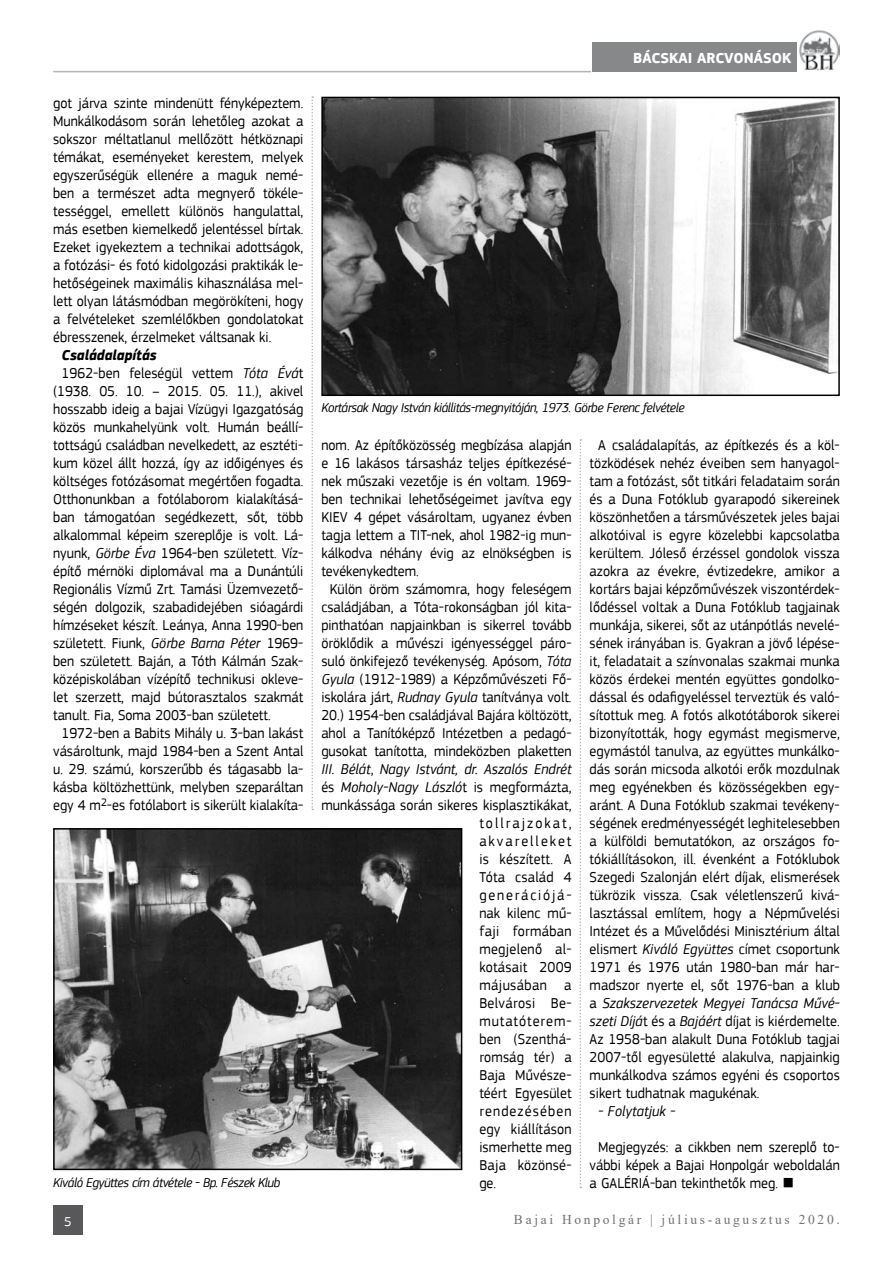
<style>
.page{position:relative;width:893px;height:1263px;background:#fff}
.page>*{position:absolute;margin:0;border:0;box-sizing:border-box;transform-origin:0 0}
.t1{font:15px/18px "PF Square Sans Pro";color:#000;text-align:justify;scale:.94 1}
.t2{font:italic 15px "PF Square Sans Pro";color:#000;scale:.94 1}
.t3{font:15px "PF Square Sans Pro";letter-spacing:.02em;color:#000;scale:.94 1}
.t4{font:15px "PF Square Sans Pro";letter-spacing:.145em;color:#000;scale:.94 1}
.t5{font:15px "PF Square Sans Pro";letter-spacing:.025em;color:#000;scale:.94 1}
.t6{font:700 15px "PF Square Sans Pro";color:#fff}
.t7{font:italic 700 15px "PF Square Sans Pro";color:#000;scale:.94 1}
.t8{font:15px "PF Square Sans Pro";letter-spacing:.13em;color:#000;scale:.94 1}
.t9{font:15px "PF Square Sans Pro";letter-spacing:.07em;color:#000;scale:.94 1}
.t10{font:15px "PF Square Sans Pro";letter-spacing:.08em;color:#000;scale:.94 1}
.t11{font:15px "PF Square Sans Pro";letter-spacing:.03em;color:#000;scale:.94 1}
.t12{font:italic 13.5px "PF Square Sans Pro";letter-spacing:-.03em;color:#000;scale:.95 1}
.t13{font:13.5px "Times New Roman";letter-spacing:.2em;color:#707173}
.t14{font:13.5px "PF Square Sans Pro";color:#fff}
.s1{font-style:italic}
.s2{font-style:normal}
.s3{font-weight:500;font-style:italic}
</style>
<div class="page">
<div style="left:53px;top:1205px;width:30px;height:30px;background:#58585a"></div>
<div style="left:592px;top:42px;width:205px;height:30px;background:#87888a"></div>
<hr style="left:53px;top:71px;width:538px;height:1px;background:#b1b3b4">
<img style="left:799px;top:30px;width:40px;height:41px">
<svg style="left:311px;top:96px;width:2px;height:714px"></svg>
<svg style="left:580px;top:439px;width:1px;height:749px"></svg>
<img style="left:324px;top:100px;width:513px;height:293px">
<div style="left:321px;top:97px;width:519px;height:299px;border:2px solid #000"></div>
<img style="left:56px;top:831px;width:403px;height:336px">
<div style="left:53px;top:828px;width:409px;height:342px;border:2px solid #000"></div>
<p class="t1" style="left:53px;top:94px;width:268px">got járva szinte mindenütt fényképeztem.<br>Munkálkodásom során lehetőleg azokat a sokszor méltatlanul mellőzött hétköznapi témákat, eseményeket kerestem, melyek egyszerűségük ellenére a maguk nemé&shy;ben a természet adta megnyerő tökéle&shy;tességgel, emellett különös hangulattal, más esetben kiemelkedő jelentéssel bírtak.<br>Ezeket igyekeztem a technikai adottságok, a fotózási- és fotó kidolgozási praktikák le&shy;hetőségeinek maximális kihasználása mel&shy;lett olyan látásmódban megörökíteni, hogy a felvételeket szemlélőkben gondolatokat ébresszenek, érzelmeket váltsanak ki.</p>
<p class="t7" style="left:62px;top:346px;width:103px">Családalapítás</p>
<p class="t1" style="left:62px;top:364px;width:259px">1962-ben feleségül vettem <span class="s1">Tóta Évá</span>t</p>
<p class="t1" style="left:53px;top:382px;width:268px">(1938. 05. 10. – 2015. 05. 11.), akivel</p>
<p class="t1" style="left:53px;top:400px;width:268px">hosszabb ideig a bajai Vízügyi Igazgatóság</p>
<p class="t1" style="left:53px;top:418px;width:268px">közös munkahelyünk volt. Humán beállí-</p>
<p class="t1" style="left:53px;top:436px;width:268px">tottságú családban nevelkedett, az esztéti-</p>
<p class="t1" style="left:53px;top:454px;width:268px">kum közel állt hozzá, így az időigényes és</p>
<p class="t1" style="left:53px;top:472px;width:268px">költséges fotózásomat megértően fogadta.</p>
<p class="t1" style="left:53px;top:490px;width:268px">Otthonunkban a fotólaborom kialakításá-</p>
<p class="t1" style="left:53px;top:508px;width:268px">ban támogatóan segédkezett, sőt, több</p>
<p class="t1" style="left:53px;top:526px;width:268px">alkalommal képeim szereplője is volt. Lá-</p>
<p class="t1" style="left:53px;top:544px;width:268px">nyunk, <span class="s1">Görbe Éva</span> 1964-ben született. Víz-</p>
<p class="t1" style="left:53px;top:562px;width:268px">építő mérnöki diplomával ma a Dunántúli</p>
<p class="t1" style="left:53px;top:580px;width:268px">Regionális Vízmű Zrt. Tamási Üzemvezető-</p>
<p class="t1" style="left:53px;top:598px;width:268px">ségén dolgozik, szabadidejében sióagárdi</p>
<p class="t1" style="left:53px;top:616px;width:268px">hímzéseket készít. Leánya, Anna 1990-ben</p>
<p class="t1" style="left:53px;top:634px;width:268px">született. Fiunk, <span class="s1">Görbe Barna Péter</span> 1969-</p>
<p class="t1" style="left:53px;top:652px;width:268px">ben született. Baján, a Tóth Kálmán Szak-</p>
<p class="t1" style="left:53px;top:670px;width:268px">középiskolában vízépítő technikusi okleve-</p>
<p class="t1" style="left:53px;top:688px;width:268px">let szerzett, majd bútorasztalos szakmát</p>
<p class="t1" style="left:53px;top:706px;width:233px">tanult. Fia, Soma 2003-ban született.</p>
<p class="t1" style="left:62px;top:724px;width:259px">1972-ben a Babits Mihály u. 3-ban lakást</p>
<p class="t1" style="left:53px;top:742px;width:268px">vásároltunk, majd 1984-ben a Szent Antal</p>
<p class="t1" style="left:53px;top:760px;width:268px">u. 29. számú, korszerűbb és tágasabb la-</p>
<p class="t1" style="left:53px;top:778px;width:268px">kásba költözhettünk, melyben szeparáltan</p>
<p class="t1" style="left:53px;top:796px;width:268px">egy 4 m<sup>2</sup>-es fotólabort is sikerült kialakíta-</p>
<p class="t12" style="left:53px;top:1174px;width:241px">Kiváló Együttes cím átvétele - Bp. Fészek Klub</p>
<p class="t6" style="left:633px;top:49px;width:36px">BÁCSKAIA</p>
<p class="t6" style="left:706px;top:49px;width:68px">RCVONÁSOK</p>
<p class="t12" style="left:321px;top:400px;width:384px">Kortársak Nagy István kiállitás-megnyitóján, 1973. Görbe Ferenc felvétele</p>
<p class="t1" style="left:321px;top:436px;width:268px">nom. Az építőközösség megbízása alapján</p>
<p class="t1" style="left:321px;top:454px;width:268px">e 16 lakásos társasház teljes építkezésé-</p>
<p class="t1" style="left:321px;top:472px;width:268px">nek műszaki vezetője is én voltam. 1969-</p>
<p class="t1" style="left:321px;top:490px;width:268px">ben technikai lehetőségeimet javítva egy</p>
<p class="t1" style="left:321px;top:508px;width:268px">KIEV 4 gépet vásároltam, ugyanez évben</p>
<p class="t1" style="left:321px;top:526px;width:268px">tagja lettem a TIT-nek, ahol 1982-ig mun-</p>
<p class="t1" style="left:321px;top:544px;width:268px">kálkodva néhány évig az elnökségben is</p>
<p class="t1" style="left:321px;top:562px;width:105px">tevékenykedtem.</p>
<p class="t1" style="left:330px;top:580px;width:259px">Külön öröm számomra, hogy feleségem</p>
<p class="t1" style="left:321px;top:598px;width:268px">családjában, a Tóta-rokonságban jól kita-</p>
<p class="t1" style="left:321px;top:616px;width:268px">pinthatóan napjainkban is sikerrel tovább</p>
<p class="t1" style="left:321px;top:634px;width:268px">öröklődik a művészi igényességgel páro-</p>
<p class="t1" style="left:321px;top:652px;width:268px">suló önkifejező tevékenység. Apósom, <span class="s1">Tóta</span></p>
<p class="t1" style="left:321px;top:670px;width:268px"><span class="s1">Gyula</span> (1912-1989) a Képzőművészeti Fő-</p>
<p class="t1" style="left:321px;top:688px;width:268px">iskolára járt, <span class="s1">Rudnay Gyula</span> tanítványa volt.</p>
<p class="t1" style="left:321px;top:706px;width:268px">20.) 1954-ben családjával Bajára költözött,</p>
<p class="t1" style="left:321px;top:724px;width:268px">ahol a Tanítóképző Intézetben a pedagó-</p>
<p class="t1" style="left:321px;top:742px;width:268px">gusokat tanította, mindeközben plaketten</p>
<p class="t2" style="left:321px;top:760px;width:268px">III. Bélát<span class="s2">,</span> Nagy Istvánt, dr. Aszalós Endrét</p>
<p class="t1" style="left:321px;top:778px;width:268px">és <span class="s1">Moholy-Nagy László</span>t is megformázta,</p>
<p class="t1" style="left:321px;top:796px;width:268px">munkássága során sikeres kisplasztikákat,</p>
<p class="t4" style="left:479px;top:814px;width:100px">tollrajzokat,</p>
<p class="t4" style="left:479px;top:832px;width:100px">akvarelleket</p>
<p class="t1" style="left:479px;top:850px;width:100px">is készített. A</p>
<p class="t1" style="left:479px;top:868px;width:100px">Tóta család 4</p>
<p class="t8" style="left:479px;top:886px;width:100px">generációjá-</p>
<p class="t1" style="left:479px;top:904px;width:100px">nak kilenc mű-</p>
<p class="t5" style="left:479px;top:922px;width:100px">faji formában</p>
<p class="t3" style="left:479px;top:940px;width:100px">megjelenő al-</p>
<p class="t3" style="left:479px;top:958px;width:100px">kotásait 2009</p>
<p class="t11" style="left:479px;top:976px;width:100px">májusában a</p>
<p class="t5" style="left:479px;top:994px;width:100px">Belvárosi Be-</p>
<p class="t9" style="left:479px;top:1012px;width:100px">mutatóterem-</p>
<p class="t3" style="left:479px;top:1030px;width:100px">ben (Szenthá-</p>
<p class="t1" style="left:479px;top:1048px;width:100px">romság tér) a</p>
<p class="t1" style="left:479px;top:1066px;width:100px">Baja Művésze-</p>
<p class="t1" style="left:479px;top:1084px;width:100px">téért Egyesület</p>
<p class="t10" style="left:479px;top:1102px;width:100px">rendezésében</p>
<p class="t1" style="left:479px;top:1120px;width:100px">egy kiállításon</p>
<p class="t1" style="left:479px;top:1138px;width:100px">ismerhette meg</p>
<p class="t3" style="left:479px;top:1156px;width:100px">Baja közönsé-</p>
<p class="t1" style="left:479px;top:1174px;width:19px">ge.</p>
<p class="t1" style="left:590px;top:436px;width:268px;text-indent:9px">A családalapítás, az építkezés és a köl&shy;tözködések nehéz éveiben sem hanyagol&shy;tam a fotózást, sőt titkári feladataim során és a Duna Fotóklub gyarapodó sikereinek köszönhetően a társművészetek jeles bajai alkotóival is egyre közelebbi kapcsolatba kerültem. Jóleső érzéssel gondolok vissza azokra az évekre, évtizedekre, amikor a kortárs bajai képzőművészek viszontérdek&shy;lődéssel voltak a Duna Fotóklub tagjainak munkája, sikerei, sőt az utánpótlás nevelé&shy;sének irányában is. Gyakran a jövő lépése&shy;it, feladatait a színvonalas szakmai munka közös érdekei mentén együttes gondolko&shy;dással és odafigyeléssel terveztük és való&shy;sítottuk meg. A fotós alkotótáborok sikerei bizonyították, hogy egymást megismerve, egymástól tanulva, az együttes munkálko&shy;dás során micsoda alkotói erők mozdulnak meg egyénekben és közösségekben egy&shy;aránt. A Duna Fotóklub szakmai tevékeny&shy;ségének eredményességét leghitelesebben a külföldi bemutatókon, az országos fo&shy;tókiállításokon, ill. évenként a Fotóklubok Szegedi Szalonján elért díjak, elismerések tükrözik vissza. Csak véletlenszerű kivá&shy;lasztással említem, hogy a Népművelési Intézet és a Művelődési Minisztérium által elismert <span class="s1">Kiváló Együttes</span> címet csoportunk 1971 és 1976 után 1980-ban már har&shy;madszor nyerte el, sőt 1976-ban a klub a <span class="s1">Szakszervezetek Megyei Tanácsa Művé&shy;szeti Díjá</span>t és a <span class="s1">Bajáért</span> díjat is kiérdemelte.<br>Az 1958-ban alakult Duna Fotóklub tagjai 2007-től egyesületté alakulva, napjainkig munkálkodva számos egyéni és csoportos sikert tudhatnak magukénak.</p>
<p class="t2" style="left:598px;top:1102px;width:84px">- Folytatjuk -</p>
<p class="t1" style="left:590px;top:1138px;width:268px;text-indent:9px">Megjegyzés: a cikkben nem szereplő to&shy;vábbi képek a Bajai Honpolgár weboldalán a GALÉRIÁ-ban tekinthetők meg. <span class="s3">■</span></p>
<p class="t14" style="left:64px;top:1214px;width:9px">5</p>
<p class="t13" style="left:514px;top:1210px;width:327px">Bajai Honpolgár | július-augusztus 2020.</p>
</div>
